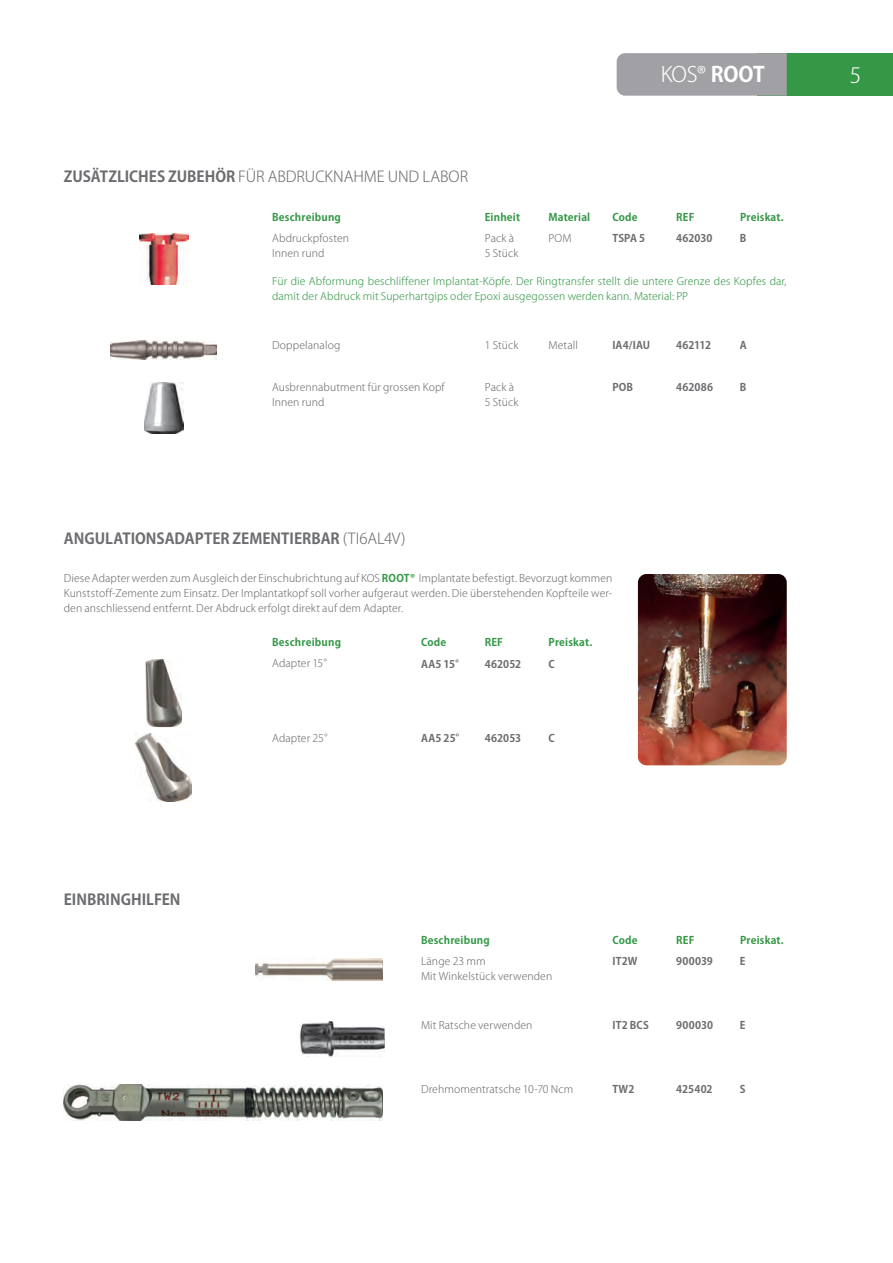
<style>
.page{position:relative;width:893px;height:1263px;background:#fff}
.page>*{position:absolute;margin:0;border:0;box-sizing:border-box;transform-origin:0 0}
.t1{font:21px "Koz Go Pro Light 90 msp RKSJ H";color:#fff}
.t2{font:15px "Koz Go Pro Bold 90 msp RKSJ H";color:#6c6d70}
.t3{font:15px "Koz Go Pro Light 90 msp RKSJ H";letter-spacing:-.005em;color:#6c6d70}
.t4{font:10.5px/15px "Koz Go Pro Light 90 msp RKSJ H";letter-spacing:.01em;color:#6c6d70}
.t5{font:10.5px/15px "Koz Go Pro Light 90 msp RKSJ H";letter-spacing:.01em;color:#359847}
.t6{font:10.5px "Koz Go Pro Bold 90 msp RKSJ H";letter-spacing:.02em;color:#359847}
.t7{font:10.5px "Koz Go Pro Bold 90 msp RKSJ H";letter-spacing:.01em;color:#6c6d70}
.s1{font-family:"Koz Go Pro Bold 90 msp RKSJ H"}
.s2{font-family:"Koz Go Pro Light 90 msp RKSJ H"}
.s3{font-family:"Koz Go Pro Bold 90 msp RKSJ H";color:#359847}
</style>
<div class="page">
<div style="left:757px;top:53px;width:136px;height:43px;background:#359847"></div>
<div style="left:617px;top:53px;width:170px;height:43px;background:#a1a1a5"></div>
<img style="left:638px;top:574px;width:149px;height:191px;border-radius:9px">
<img style="left:136px;top:733px;width:55px;height:68px">
<img style="left:145px;top:659px;width:37px;height:68px">
<img style="left:144px;top:383px;width:39px;height:51px">
<img style="left:139px;top:234px;width:49px;height:51px">
<img style="left:111px;top:340px;width:106px;height:19px">
<img style="left:300px;top:1021px;width:85px;height:36px">
<img style="left:255px;top:958px;width:128px;height:22px">
<img style="left:64px;top:1084px;width:319px;height:36px">
<h1 class="t1" style="left:661px;top:67px;width:106px">KOS® <span class="s1">ROOT</span></h1>
<h1 class="t1" style="left:850px;top:67px;width:13px">5</h1>
<h2 class="t3" style="left:64px;top:171px;width:406px"><span class="s1">ZUSÄTZLICHES ZUBEHÖR</span> FÜR ABDRUCKNAHME UND LABOR</h2>
<p class="t6" style="left:272px;top:213px;width:70px">Beschreibung</p>
<p class="t6" style="left:485px;top:213px;width:37px">Einheit</p>
<p class="t6" style="left:548px;top:213px;width:43px">Material</p>
<p class="t6" style="left:612px;top:213px;width:27px">Code</p>
<p class="t6" style="left:676px;top:213px;width:20px">REF</p>
<p class="t6" style="left:740px;top:213px;width:45px">Preiskat.</p>
<p class="t4" style="left:272px;top:232px;width:78px">Abdruckpfosten<br>Innen rund</p>
<p class="t4" style="left:485px;top:232px;width:35px">Pack à<br>5 Stück</p>
<p class="t4" style="left:548px;top:232px;width:24px">POM</p>
<p class="t7" style="left:612px;top:234px;width:34px">TSPA 5</p>
<p class="t7" style="left:676px;top:234px;width:38px">462030</p>
<p class="t7" style="left:740px;top:234px;width:8px">B</p>
<p class="t5" style="left:272px;top:275px;width:516px">Für die Abformung beschliffener Implantat-Köpfe. Der Ringtransfer stellt die untere Grenze des Kopfes dar, damit der Abdruck mit Superhartgips oder Epoxi ausgegossen werden kann. Material: PP</p>
<p class="t4" style="left:272px;top:339px;width:70px">Doppelanalog</p>
<p class="t4" style="left:485px;top:339px;width:35px">1 Stück</p>
<p class="t4" style="left:548px;top:339px;width:31px">Metall</p>
<p class="t7" style="left:612px;top:341px;width:39px">IA4/IAU</p>
<p class="t7" style="left:676px;top:341px;width:36px">462112</p>
<p class="t7" style="left:740px;top:341px;width:8px">A</p>
<p class="t4" style="left:272px;top:381px;width:174px">Ausbrennabutment für grossen Kopf<br>Innen rund</p>
<p class="t4" style="left:485px;top:381px;width:35px">Pack à<br>5 Stück</p>
<p class="t7" style="left:612px;top:383px;width:22px">POB</p>
<p class="t7" style="left:676px;top:383px;width:38px">462086</p>
<p class="t7" style="left:740px;top:383px;width:8px">B</p>
<h2 class="t2" style="left:64px;top:532px;width:343px">ANGULATIONSADAPTER ZEMENTIERBAR <span class="s2">(TI6AL4V)</span></h2>
<p class="t4" style="left:64px;top:572px;width:550px;text-align:justify">Diese Adapter werden zum Ausgleich der Einschubrichtung auf KOS <span class="s3">ROOT®</span> Implantate befestigt. Bevorzugt kommen Kunststoff- Zemente zum Einsatz. Der Implantatkopf soll vorher aufgeraut werden. Die überstehenden Kopfteile wer&shy;den anschliessend entfernt. Der Abdruck erfolgt direkt auf dem Adapter.</p>
<p class="t6" style="left:272px;top:638px;width:70px">Beschreibung</p>
<p class="t6" style="left:421px;top:638px;width:27px">Code</p>
<p class="t6" style="left:485px;top:638px;width:20px">REF</p>
<p class="t6" style="left:549px;top:638px;width:45px">Preiskat.</p>
<p class="t4" style="left:272px;top:657px;width:63px">Adapter 15°</p>
<p class="t7" style="left:421px;top:660px;width:46px">AA5 15°</p>
<p class="t7" style="left:485px;top:660px;width:38px">462052</p>
<p class="t7" style="left:548px;top:660px;width:8px">C</p>
<h2 class="t2" style="left:64px;top:894px;width:118px">EINBRINGHILFEN</h2>
<p class="t4" style="left:272px;top:732px;width:64px">Adapter 25°</p>
<p class="t7" style="left:421px;top:734px;width:47px">AA5 25°</p>
<p class="t7" style="left:485px;top:734px;width:38px">462053</p>
<p class="t7" style="left:548px;top:734px;width:8px">C</p>
<p class="t6" style="left:421px;top:936px;width:70px">Beschreibung</p>
<p class="t6" style="left:612px;top:936px;width:27px">Code</p>
<p class="t6" style="left:676px;top:936px;width:20px">REF</p>
<p class="t6" style="left:740px;top:936px;width:45px">Preiskat.</p>
<p class="t4" style="left:421px;top:955px;width:133px">Länge 23 mm<br>Mit Winkelstück verwenden</p>
<p class="t7" style="left:612px;top:957px;width:27px">IT2W</p>
<p class="t7" style="left:676px;top:957px;width:38px">900039</p>
<p class="t7" style="left:740px;top:957px;width:7px">E</p>
<p class="t4" style="left:421px;top:1019px;width:113px">Mit Ratsche verwenden</p>
<p class="t7" style="left:612px;top:1021px;width:38px">IT2 BCS</p>
<p class="t7" style="left:676px;top:1021px;width:38px">900030</p>
<p class="t7" style="left:740px;top:1021px;width:7px">E</p>
<p class="t4" style="left:421px;top:1083px;width:154px">Drehmomentratsche 10-70 Ncm</p>
<p class="t7" style="left:612px;top:1085px;width:24px">TW2</p>
<p class="t7" style="left:676px;top:1085px;width:38px">425402</p>
<p class="t7" style="left:740px;top:1085px;width:7px">S</p>
</div>
